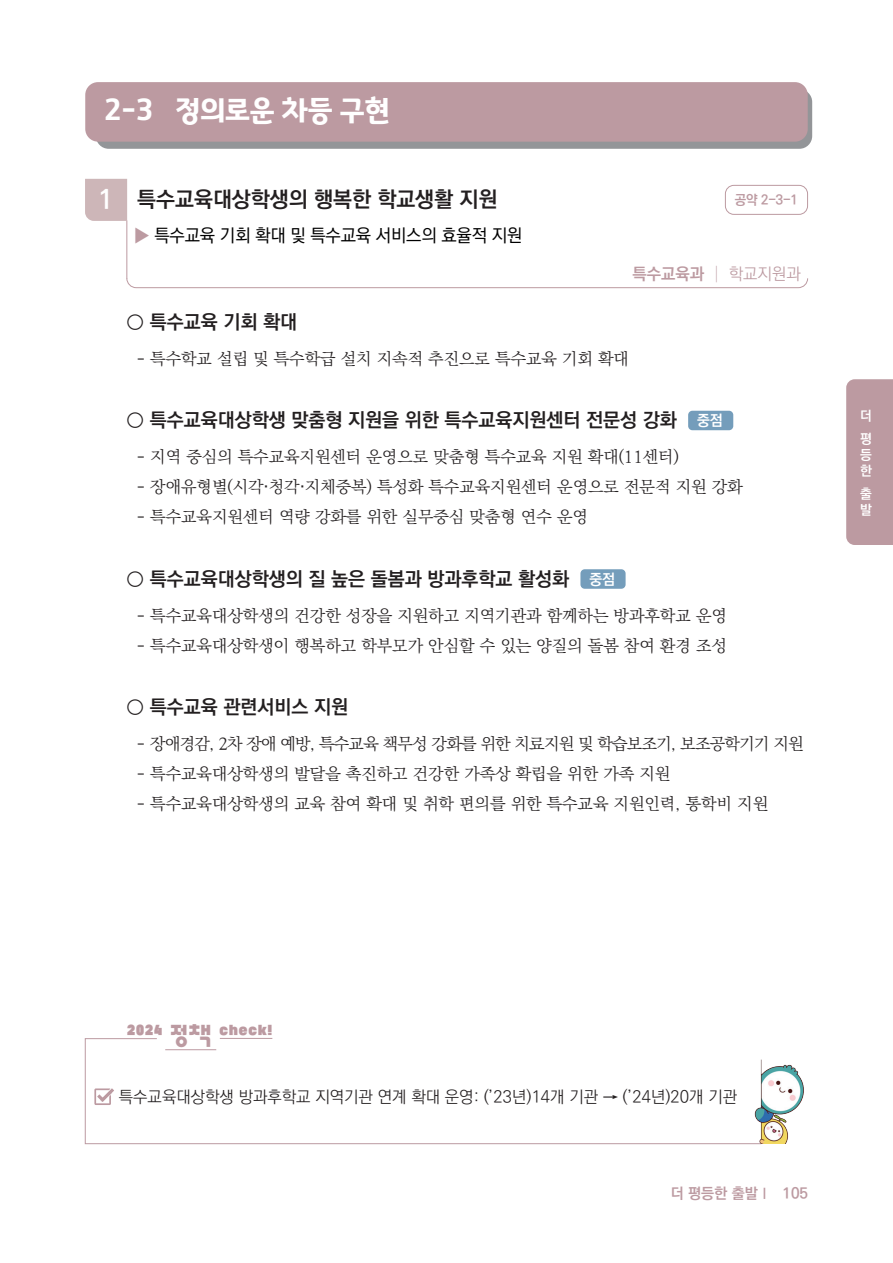
<style>
.page{position:relative;width:893px;height:1263px;background:#fff}
.page>*{position:absolute;margin:0;border:0;box-sizing:border-box;transform-origin:0 0}
.t1{font:30px "Gyeonggi Title B";letter-spacing:-.015em;color:#fff}
.t2{font:28.5px "SF Ice Mango";letter-spacing:-.06em;color:#bc9aa1}
.t3{font:700 27px "Ko Pub Dotum";color:#fff}
.t4{font:700 21.75px "Ko Pub Dotum";color:#231f20}
.t5{font:700 19.5px "Ko Pub Dotum";color:#231f20}
.t6{font:500 18px "Ko Pub Dotum";letter-spacing:-.015em;color:#000}
.t7{font:300 16.5px "Ko Pub Batang";color:#231f20}
.t8{font:300 16.5px "Ko Pub Dotum";color:#231f20}
.t9{font:300 16.5px "Ko Pub Batang";letter-spacing:-.04em;color:#231f20}
.t10{font:700 16.5px "Ko Pub Dotum";color:#bc9aa1}
.t11{font:700 15px "Ko Pub Dotum";color:#bc9aa1}
.t12{font:700 13.5px "Ko Pub Dotum";color:#bc9aa1}
.t13{font:700 13.5px/16.2px "Ko Pub Dotum";color:#fff}
.s1{font-weight:700;color:#bc9aa1}
.s2{font-weight:300}
.s3{font-size:15px;color:#fff}
.s4{font-family:"Ko Pub Dotum";font-weight:700}
</style>
<div class="page">
<div style="left:846px;top:379px;width:47px;height:166px;background:#bc9aa1"></div>
<svg style="left:126px;top:278px;width:682px;height:10px"></svg>
<hr style="left:127px;top:220px;width:1px;height:59px;background:#bc9aa1">
<div style="left:96px;top:89px;width:716px;height:60px;background:#939598;border-radius:13px"></div>
<div style="left:85px;top:82px;width:723px;height:60px;background:#bc9aa1;border-radius:13px"></div>
<div style="left:85px;top:179px;width:42px;height:42px;background:#cdb6b8"></div>
<div style="left:688px;top:411px;width:45px;height:19px;background:#749dbb;border-radius:4px"></div>
<div style="left:580px;top:569px;width:46px;height:20px;background:#749dbb;border-radius:4px"></div>
<svg style="left:85px;top:1038px;width:659px;height:106px"></svg>
<hr style="left:220px;top:1038px;width:52px;height:1px;background:#bc9aa1">
<hr style="left:165px;top:1049px;width:51px;height:1px;background:#bc9aa1">
<div style="left:725px;top:185px;width:83px;height:30px;border:1px solid #bc9aa1;border-radius:9px"></div>
<img style="left:744px;top:1059px;width:60px;height:85px">
<h1 class="t1" style="left:104px;top:91px;width:287px">2-3 정의로운 차등 구현</h1>
<h3 class="t3" style="left:99px;top:186px;width:16px">1</h3>
<h3 class="t4" style="left:137px;top:189px;width:362px">특수교육대상학생의 행복한 학교생활 지원</h3>
<p class="t6" style="left:134px;top:227px;width:390px"><span class="s1">▶</span> 특수교육 기회 확대 및 특수교육 서비스의 효율적 지원</p>
<p class="t12" style="left:735px;top:193px;width:65px">공약 2-3-1</p>
<p class="t10" style="left:632px;top:266px;width:170px">특수교육과 │ <span class="s2">학교지원과</span></p>
<p class="t5" style="left:127px;top:312px;width:172px">○ 특수교육 기회 확대</p>
<p class="t7" style="left:137px;top:350px;width:494px">- 특수학교 설립 및 특수학급 설치 지속적 추진으로 특수교육 기회 확대</p>
<p class="t5" style="left:127px;top:410px;width:598px">○ 특수교육대상학생 맞춤형 지원을 위한 특수교육지원센터 전문성 강화 <span class="s3">중점</span></p>
<p class="t7" style="left:137px;top:449px;width:544px">- 지역 중심의 특수교육지원센터 운영으로 맞춤형 특수교육 지원 확대(11센터)</p>
<p class="t7" style="left:137px;top:479px;width:607px">- 장애유형별(시각<span class="s4">·</span>청각<span class="s4">·</span>지체중복) 특성화 특수교육지원센터 운영으로 전문적 지원 강화</p>
<p class="t7" style="left:137px;top:509px;width:453px">- 특수교육지원센터 역량 강화를 위한 실무중심 맞춤형 연수 운영</p>
<p class="t5" style="left:127px;top:569px;width:490px">○ 특수교육대상학생의 질 높은 돌봄과 방과후학교 활성화 <span class="s3">중점</span></p>
<p class="t7" style="left:137px;top:607px;width:592px">- 특수교육대상학생의 건강한 성장을 지원하고 지역기관과 함께하는 방과후학교 운영</p>
<p class="t7" style="left:137px;top:637px;width:592px">- 특수교육대상학생이 행복하고 학부모가 안심할 수 있는 양질의 돌봄 참여 환경 조성</p>
<p class="t5" style="left:127px;top:697px;width:223px">○ 특수교육 관련서비스 지원</p>
<p class="t9" style="left:137px;top:736px;width:668px">- 장애경감, 2차 장애 예방, 특수교육 책무성 강화를 위한 치료지원 및 학습보조기, 보조공학기기 지원</p>
<p class="t7" style="left:137px;top:766px;width:535px">- 특수교육대상학생의 발달을 촉진하고 건강한 가족상 확립을 위한 가족 지원</p>
<p class="t7" style="left:137px;top:796px;width:633px">- 특수교육대상학생의 교육 참여 확대 및 취학 편의를 위한 특수교육 지원인력, 통학비 지원</p>
<p class="t13" style="left:860px;top:405px;width:12px;line-height:22.8px">더 평</p>
<p class="t13" style="left:860px;top:447px;width:13px">등 한</p>
<p class="t13" style="left:860px;top:486px;width:13px">출 발</p>
<h2 class="t2" style="left:126px;top:1026px;width:149px">2024 정책 check!</h2>
<p class="t8" style="left:119px;top:1088px;width:620px">특수교육대상학생 방과후학교 지역기관 연계 확대 운영: (’23년)14개 기관 → (’24년)20개 기관</p>
<p class="t11" style="left:671px;top:1186px;width:139px">더 평등한 출발Ⅰ 105</p>
</div>
